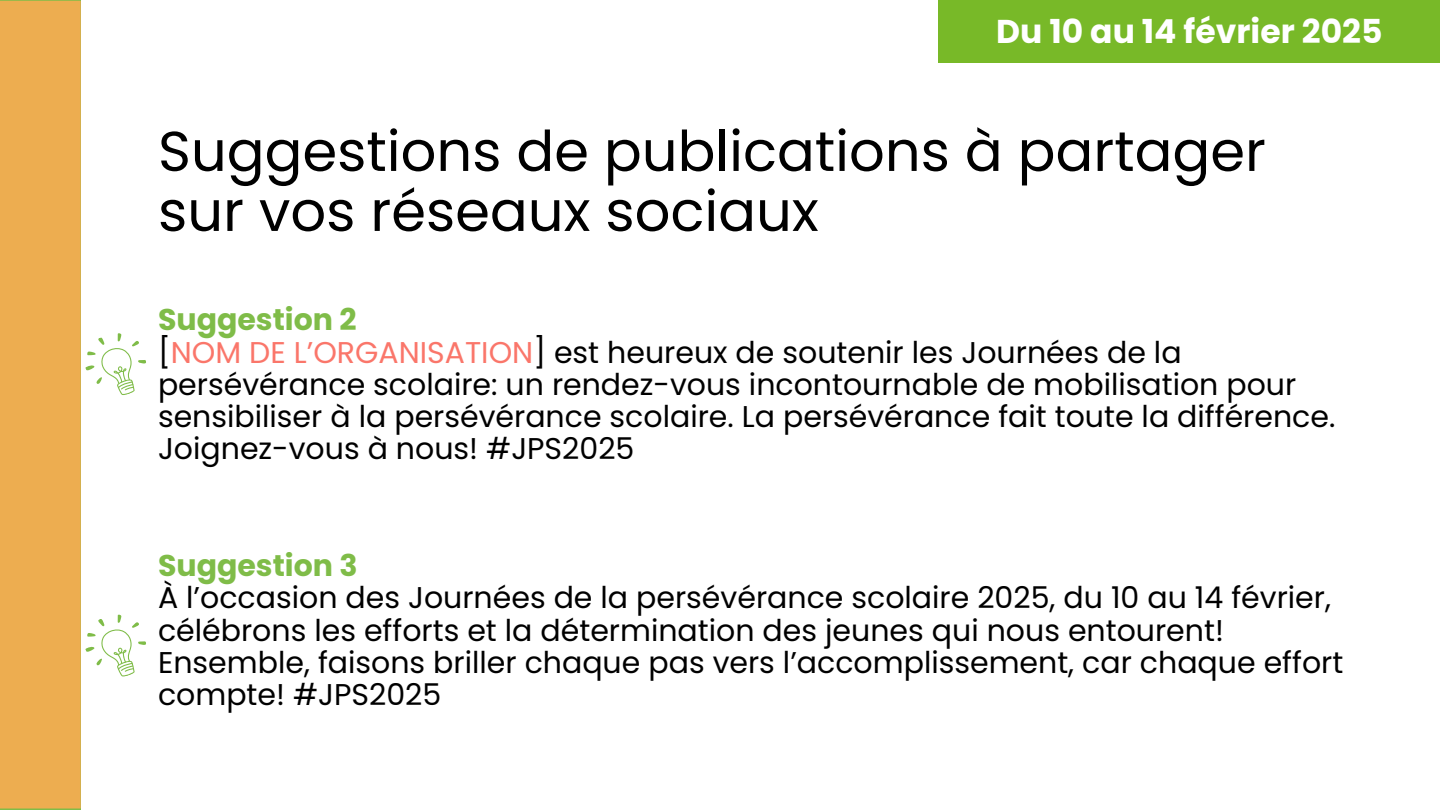
<style>
.page{position:relative;width:1440px;height:810px;background:#fff}
.page>*{position:absolute;margin:0;border:0;box-sizing:border-box;transform-origin:0 0}
.t1{font:56px/60px "Poppins";color:#000}
.t2{font:700 33px "Poppins";color:#fff}
.t3{font:30px/32.2px "Poppins";color:#000}
.t4{font:700 30px "Poppins";color:#7fbc48}
.s1{color:#fa766a}
</style>
<div class="page">
<div style="left:0;top:0;width:81px;height:810px;background:#edad50"></div>
<div style="left:939px;top:0;width:501px;height:62px;background:#78b928"></div>
<svg style="left:85px;top:333px;width:61px;height:62px"></svg>
<svg style="left:85px;top:614px;width:61px;height:63px"></svg>
<p class="t2" style="left:996px;top:9px;width:388px">Du 10 au 14 février 2025</p>
<p class="t1" style="left:158px;top:121px;width:1109px">Suggestions de publications à partager sur vos réseaux sociaux</p>
<h2 class="t4" style="left:158px;top:299px;width:200px">Suggestion 2</h2>
<h1 class="t3" style="left:158px;top:336px;width:1025px">[<span class="s1">NOM DE L’ORGANISATION</span>] est heureux de soutenir les Journées de la</h1>
<p class="t3" style="left:158px;top:368px;width:1179px">persévérance scolaire: un rendez-vous incontournable de mobilisation pour sensibiliser à la persévérance scolaire. La persévérance fait toute la différence.<br>Joignez-vous à nous! #JPS2025</p>
<p class="t4" style="left:158px;top:545px;width:201px">Suggestion 3</p>
<p class="t3" style="left:158px;top:582px;width:1174px">À l’occasion des Journées de la persévérance scolaire 2025, du 10 au 14 février,</p>
<p class="t3" style="left:158px;top:614px;width:1187px">célébrons les efforts et la détermination des jeunes qui nous entourent!<br>Ensemble, faisons briller chaque pas vers l’accomplissement, car chaque effort compte! #JPS2025</p>
</div>
